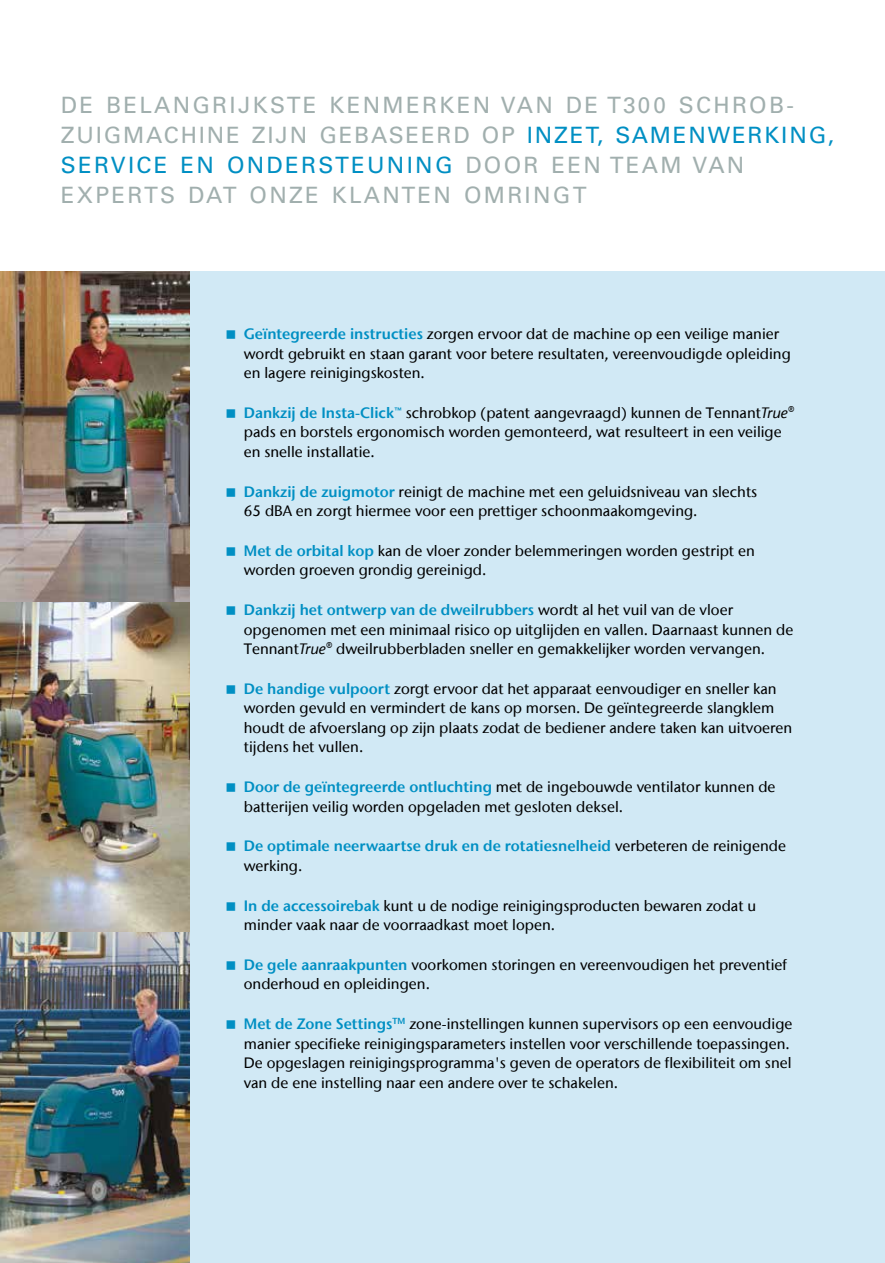
<style>
.page{position:relative;width:885px;height:1263px;background:#fff}
.page>*{position:absolute;margin:0;border:0;box-sizing:border-box;transform-origin:0 0}
.t1{font:22.5px/30px "Univers LT Std";letter-spacing:.1em;color:#a1afae}
.t2{font:500 15px/19.5px "Stone Sans IIITC Com";color:#000}
.t3{font:600 15px/19.5px "Stone Sans IIITC Com";color:#008fc3}
.s1{color:#008fc3}
.s2{font-weight:600;color:#008fc3}
.s3{font-style:italic}
.s4{font-weight:500;color:#000}
</style>
<div class="page">
<div style="left:189px;top:272px;width:695px;height:991px;background:#d1e9f5"></div>
<img style="left:0;top:931px;width:189px;height:332px">
<img style="left:0;top:602px;width:189px;height:329px">
<img style="left:0;top:272px;width:189px;height:330px">
<hr style="left:884px;top:0;width:1px;height:1026px;background:#d1e9f5">
<h1 class="t1" style="left:61px;top:91px;width:774px">DE BELANGRIJKSTE KENMERKEN VAN DE T300 SCHROB-ZUIGMACHINE ZIJN GEBASEERD OP <span class="s1">INZET, SAMENWERKING, SERVICE EN ONDERSTEUNING</span> DOOR EEN TEAM VAN EXPERTS DAT ONZE KLANTEN OMRINGT</h1>
<p class="t2" style="left:244px;top:324px;width:548px"><span class="s2">Geïntegreerde instructies</span> zorgen ervoor dat de machine op een veilige manier wordt gebruikt en staan garant voor betere resultaten, vereenvoudigde opleiding en lagere reinigingskosten.</p>
<p class="t2" style="left:244px;top:403px;width:552px"><span class="s2">Dankzij de Insta-Click™</span> schrobkop (patent aangevraagd) kunnen de Tennant<span class="s3">True</span>® pads en borstels ergonomisch worden gemonteerd, wat resulteert in een veilige en snelle installatie.</p>
<p class="t2" style="left:244px;top:481px;width:515px"><span class="s2">Dankzij de zuigmotor</span> reinigt de machine met een geluidsniveau van slechts<br>65 dBA en zorgt hiermee voor een prettiger schoonmaakomgeving.</p>
<p class="t2" style="left:244px;top:541px;width:512px"><span class="s2">Met de orbital kop</span> kan de vloer zonder belemmeringen worden gestript en worden groeven grondig gereinigd.</p>
<p class="t2" style="left:244px;top:600px;width:551px"><span class="s2">Dankzij het ontwerp van de dweilrubbers</span> wordt al het vuil van de vloer opgenomen met een minimaal risico op uitglijden en vallen. Daarnaast kunnen de<br>Tennant<span class="s3">True</span>® dweilrubberbladen sneller en gemakkelijker worden vervangen.</p>
<p class="t2" style="left:244px;top:679px;width:550px"><span class="s2">De handige vulpoort</span> zorgt ervoor dat het apparaat eenvoudiger en sneller kan worden gevuld en vermindert de kans op morsen. De geïntegreerde slangklem houdt de afvoerslang op zijn plaats zodat de bediener andere taken kan uitvoeren tijdens het vullen.</p>
<p class="t2" style="left:244px;top:777px;width:533px"><span class="s2">Door de geïntegreerde ontluchting</span> met de ingebouwde ventilator kunnen de batterijen veilig worden opgeladen met gesloten deksel.</p>
<p class="t3" style="left:244px;top:836px;width:543px">De optimale neerwaartse druk en de rotatiesnelheid <span class="s4">verbeteren de reinigende werking.</span></p>
<p class="t2" style="left:244px;top:895px;width:514px"><span class="s2">In de accessoirebak</span> kunt u de nodige reinigingsproducten bewaren zodat u minder vaak naar de voorraadkast moet lopen.</p>
<p class="t2" style="left:244px;top:955px;width:544px"><span class="s2">De gele aanraakpunten</span> voorkomen storingen en vereenvoudigen het preventief onderhoud en opleidingen.</p>
<p class="t2" style="left:244px;top:1014px;width:550px"><span class="s2">Met de Zone Settings</span><sup>TM</sup> zone-instellingen kunnen supervisors op een eenvoudige manier specifieke reinigingsparameters instellen voor verschillende toepassingen.<br>De opgeslagen reinigingsprogramma's geven de operators de flexibiliteit om snel van de ene instelling naar een andere over te schakelen.</p>
</div>
